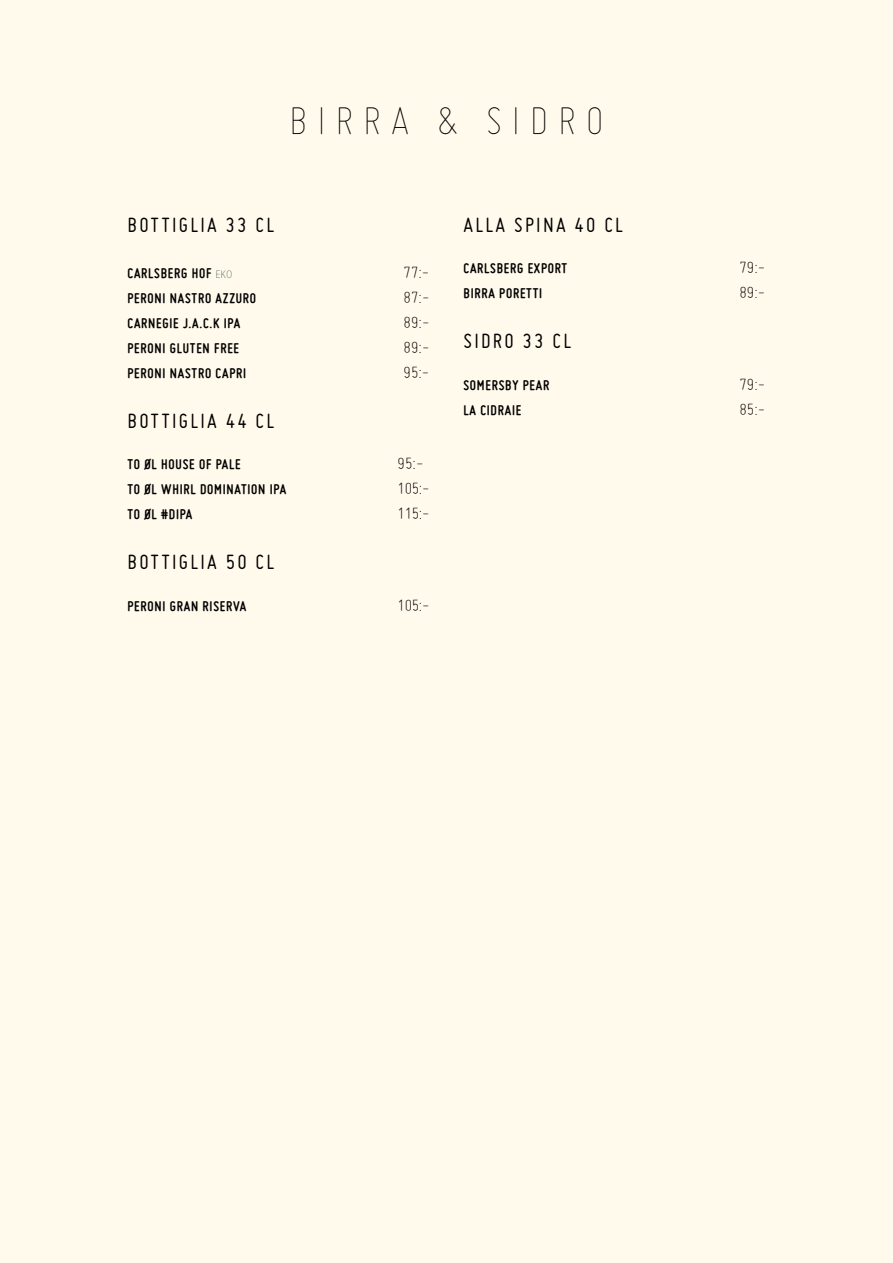
<style>
.page{position:relative;width:893px;height:1263px;background:#fffaec}
.page>*{position:absolute;margin:0;border:0;box-sizing:border-box;transform-origin:0 0}
.t1{font:45px "Miso Skinny";letter-spacing:.2em;color:#000}
.t2{font:22.5px "Miso";letter-spacing:.1em;color:#000}
.t3{font:300 18px "Miso";color:#000}
.t4{font:700 15px "Miso";letter-spacing:.05em;color:#000}
.s1{font-family:"Helvetica Neue LT Std";font-weight:100;font-stretch:condensed;font-size:10.5px;color:#536a53}
</style>
<div class="page">
<h1 class="t1" style="left:289px;top:97px;width:317px">BIRRA &amp; SIDRO</h1>
<h2 class="t2" style="left:128px;top:212px;width:148px">BOTTIGLIA 33 CL</h2>
<p class="t4" style="left:128px;top:264px;width:106px">CARLSBERG HOF <span class="s1">EKO</span></p>
<p class="t3" style="left:404px;top:262px;width:27px">77:-</p>
<p class="t4" style="left:128px;top:289px;width:130px">PERONI NASTRO AZZURO</p>
<p class="t3" style="left:404px;top:287px;width:27px">87:-</p>
<p class="t4" style="left:128px;top:314px;width:114px">CARNEGIE J.A.C.K IPA</p>
<p class="t3" style="left:404px;top:312px;width:27px">89:-</p>
<p class="t4" style="left:128px;top:339px;width:113px">PERONI GLUTEN FREE</p>
<p class="t3" style="left:404px;top:337px;width:27px">89:-</p>
<p class="t4" style="left:128px;top:364px;width:120px">PERONI NASTRO CAPRI</p>
<p class="t3" style="left:404px;top:362px;width:27px">95:-</p>
<h2 class="t2" style="left:128px;top:408px;width:148px">BOTTIGLIA 44 CL</h2>
<p class="t4" style="left:128px;top:456px;width:115px">TO ØL HOUSE OF PALE</p>
<p class="t3" style="left:398px;top:454px;width:27px">95:-</p>
<p class="t4" style="left:128px;top:481px;width:160px">TO ØL WHIRL DOMINATION IPA</p>
<p class="t3" style="left:398px;top:479px;width:33px">105:-</p>
<p class="t4" style="left:128px;top:506px;width:66px">TO ØL #DIPA</p>
<p class="t3" style="left:398px;top:504px;width:33px">115:-</p>
<h2 class="t2" style="left:128px;top:550px;width:148px">BOTTIGLIA 50 CL</h2>
<p class="t4" style="left:128px;top:597px;width:120px">PERONI GRAN RISERVA</p>
<p class="t3" style="left:398px;top:595px;width:33px">105:-</p>
<h2 class="t2" style="left:463px;top:212px;width:161px">ALLA SPINA 40 CL</h2>
<p class="t4" style="left:463px;top:260px;width:105px">CARLSBERG EXPORT</p>
<p class="t3" style="left:739px;top:258px;width:27px">79:-</p>
<p class="t4" style="left:463px;top:285px;width:80px">BIRRA PORETTI</p>
<p class="t3" style="left:739px;top:283px;width:27px">89:-</p>
<h2 class="t2" style="left:463px;top:329px;width:109px">SIDRO 33 CL</h2>
<p class="t4" style="left:463px;top:376px;width:87px">SOMERSBY PEAR</p>
<p class="t3" style="left:739px;top:374px;width:27px">79:-</p>
<p class="t4" style="left:463px;top:401px;width:59px">LA CIDRAIE</p>
<p class="t3" style="left:739px;top:399px;width:27px">85:-</p>
</div>
